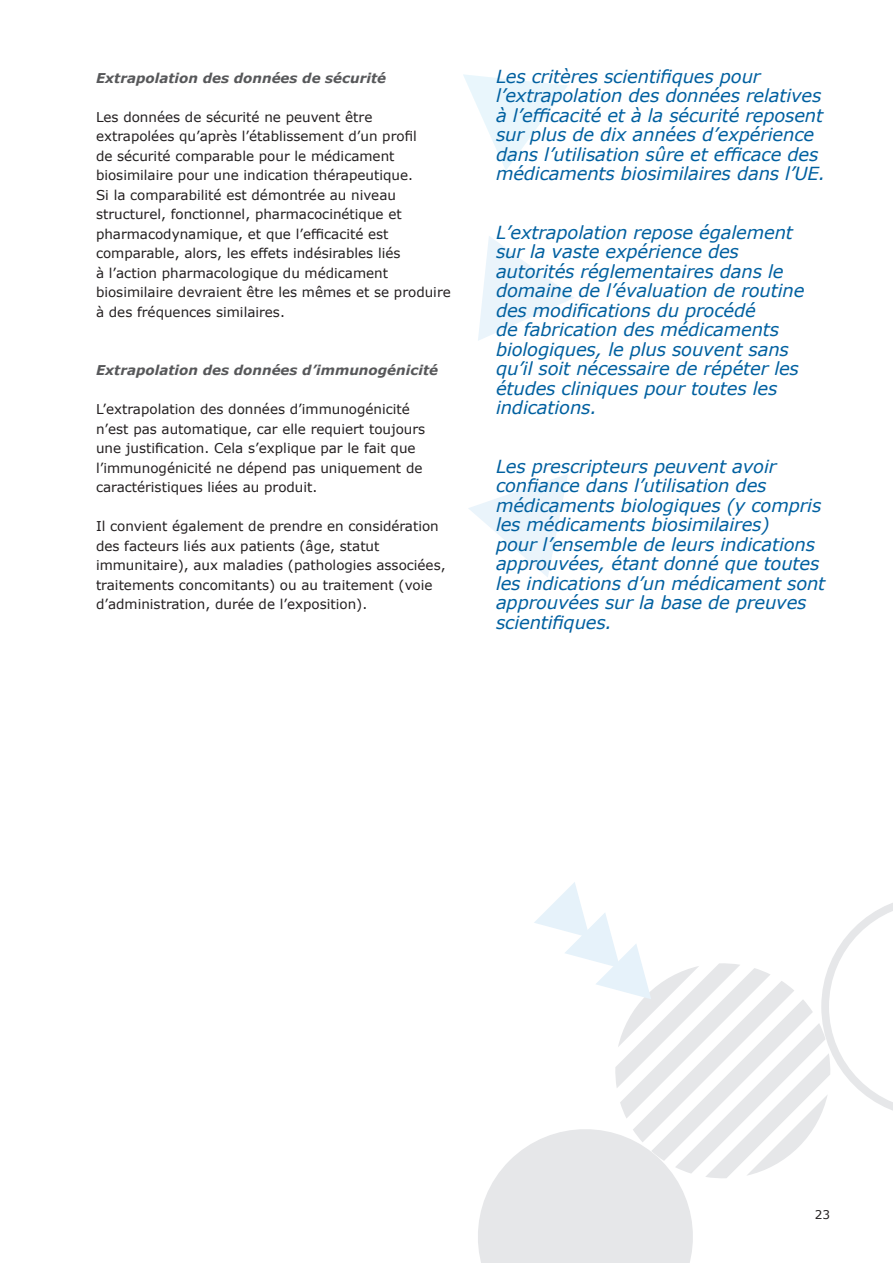
<style>
.page{position:relative;width:893px;height:1263px;background:#fff}
.page>*{position:absolute;margin:0;border:0;box-sizing:border-box;transform-origin:0 0}
.Pull-out{font:italic 18px/19.5px "Verdana";letter-spacing:-.01em;color:#0060a0}
.Body{font:13.5px/19.5px "Verdana";color:#231f20}
.bold_italic{font:italic 700 13.5px "Verdana";color:#57585a}
.t1{font:12px "Verdana";color:#231f20}
</style>
<div class="page">
<svg style="left:468px;top:474px;width:100px;height:103px"></svg>
<svg style="left:478px;top:236px;width:96px;height:105px"></svg>
<svg style="left:463px;top:74px;width:105px;height:96px"></svg>
<svg style="left:478px;top:882px;width:415px;height:381px"></svg>
<p class="bold_italic" style="left:96px;top:68px;width:292px">Extrapolation des données de sécurité</p>
<p class="Body" style="left:96px;top:107px;width:356px">Les données de sécurité ne peuvent être extrapolées qu’après l’établissement d’un profil<br>de sécurité comparable pour le médicament biosimilaire pour une indication thérapeutique.<br>Si la comparabilité est démontrée au niveau structurel, fonctionnel, pharmacocinétique et pharmacodynamique, et que l’efficacité est comparable, alors, les effets indésirables liés<br>à l’action pharmacologique du médicament biosimilaire devraient être les mêmes et se produire à des fréquences similaires.</p>
<p class="bold_italic" style="left:96px;top:361px;width:344px">Extrapolation des données d’immunogénicité</p>
<p class="Body" style="left:96px;top:399px;width:331px">L’extrapolation des données d’immunogénicité n’est pas automatique, car elle requiert toujours une justification. Cela s’explique par le fait que l’immunogénicité ne dépend pas uniquement de caractéristiques liées au produit.</p>
<p class="Body" style="left:96px;top:516px;width:351px">Il convient également de prendre en considération des facteurs liés aux patients (âge, statut immunitaire), aux maladies (pathologies associées, traitements concomitants) ou au traitement (voie d’administration, durée de l’exposition).</p>
<p class="Pull-out" style="left:496px;top:66px;width:331px">Les critères scientifiques pour l’extrapolation des données relatives à l’efficacité et à la sécurité reposent sur plus de dix années d’expérience dans l’utilisation sûre et efficace des médicaments biosimilaires dans l’UE.</p>
<p class="Pull-out" style="left:496px;top:222px;width:310px">L’extrapolation repose également sur la vaste expérience des autorités réglementaires dans le domaine de l’évaluation de routine des modifications du procédé<br>de fabrication des médicaments biologiques, le plus souvent sans qu’il soit nécessaire de répéter les études cliniques pour toutes les indications.</p>
<p class="Pull-out" style="left:496px;top:456px;width:331px">Les prescripteurs peuvent avoir confiance dans l’utilisation des médicaments biologiques (y compris les médicaments biosimilaires)<br>pour l’ensemble de leurs indications approuvées, étant donné que toutes les indications d’un médicament sont approuvées sur la base de preuves scientifiques.</p>
<p class="t1" style="left:815px;top:1206px;width:17px">23</p>
</div>
